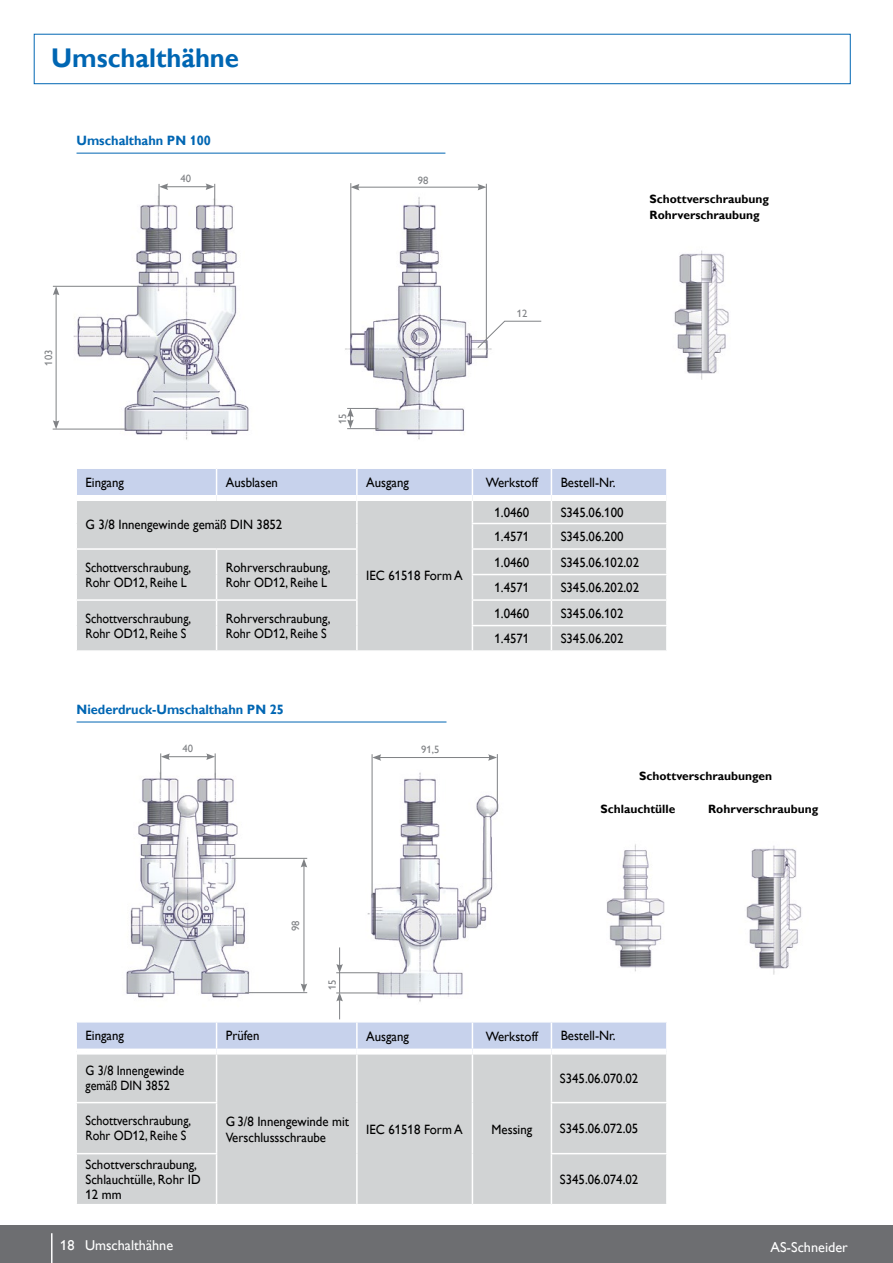
<style>
.page{position:relative;width:893px;height:1263px;background:#fff}
.page>*{position:absolute;margin:0;border:0;box-sizing:border-box;transform-origin:0 0}
.t1{font:700 27px "Gill Alt One";color:#0066b3;scale:.95 1}
.t2{font:14.25px "Gill Alt One";color:#fff}
.t3{font:13.5px/15px "Gill Alt One";color:#000;scale:.95 1}
.t4{font:13.5px/15px "Gill Alt One";color:#000;scale:.9 1}
.t5{font:700 13.5px "Gill Alt One";color:#0066b3;scale:.95 1}
.t6{font:700 12px/16.5px "Gill Alt One";color:#000}
.t7{font:10.65px "Gill Alt One";color:#808285}
</style>
<div class="page">
<div style="left:34px;top:34px;width:816px;height:50px;border:1px solid #0066b3"></div>
<hr style="left:77px;top:153px;width:368px;height:1px;background:#0066b3">
<hr style="left:77px;top:722px;width:369px;height:1px;background:#0066b3">
<svg style="left:77px;top:468px;width:590px;height:182px;background:#d1d5d9"></svg>
<hr style="left:666px;top:626px;width:2px;height:24px;background:#fff">
<div style="left:77px;top:495px;width:140px;height:6px;background:#fff"></div>
<div style="left:217px;top:495px;width:140px;height:6px;background:#fff"></div>
<div style="left:357px;top:495px;width:115px;height:6px;background:#fff"></div>
<div style="left:472px;top:495px;width:79px;height:6px;background:#fff"></div>
<div style="left:551px;top:495px;width:115px;height:6px;background:#fff"></div>
<div style="left:77px;top:1054px;width:589px;height:99px;background:#d1d3d4"></div>
<div style="left:77px;top:1153px;width:589px;height:51px;background:#d1d3d4"></div>
<hr style="left:216px;top:1054px;width:1px;height:48px;background:#fff">
<hr style="left:356px;top:1054px;width:2px;height:48px;background:#fff">
<hr style="left:472px;top:1054px;width:1px;height:48px;background:#fff">
<hr style="left:551px;top:1054px;width:1px;height:48px;background:#fff">
<hr style="left:75px;top:1102px;width:142px;height:1px;background:#fff">
<hr style="left:216px;top:1103px;width:1px;height:50px;background:#fff">
<hr style="left:356px;top:1102px;width:2px;height:51px;background:#fff">
<hr style="left:472px;top:1102px;width:1px;height:51px;background:#fff">
<hr style="left:551px;top:1102px;width:117px;height:1px;background:#fff">
<hr style="left:551px;top:1103px;width:1px;height:50px;background:#fff">
<hr style="left:75px;top:1153px;width:142px;height:1px;background:#fff">
<hr style="left:216px;top:1154px;width:1px;height:50px;background:#fff">
<hr style="left:356px;top:1153px;width:2px;height:51px;background:#fff">
<hr style="left:472px;top:1153px;width:1px;height:51px;background:#fff">
<hr style="left:551px;top:1153px;width:117px;height:1px;background:#fff">
<hr style="left:551px;top:1154px;width:1px;height:50px;background:#fff">
<img style="left:52px;top:183px;width:487px;height:257px">
<img style="left:130px;top:772px;width:148px;height:175px">
<img style="left:607px;top:844px;width:58px;height:103px">
<img style="left:746px;top:845px;width:56px;height:130px">
<img style="left:674px;top:250px;width:55px;height:130px">
<img style="left:367px;top:770px;width:132px;height:177px">
<hr style="left:53px;top:286px;width:86px;height:1px;background:#808285">
<hr style="left:53px;top:429px;width:74px;height:1px;background:#808285">
<hr style="left:56px;top:293px;width:1px;height:130px;background:#808285">
<svg style="left:53px;top:286px;width:6px;height:9px"></svg>
<svg style="left:53px;top:420px;width:6px;height:9px"></svg>
<hr style="left:166px;top:186px;width:42px;height:1px;background:#808285">
<svg style="left:206px;top:183px;width:9px;height:23px"></svg>
<svg style="left:159px;top:183px;width:9px;height:23px"></svg>
<hr style="left:351px;top:183px;width:1px;height:153px;background:#808285">
<hr style="left:486px;top:184px;width:1px;height:166px;background:#808285">
<hr style="left:357px;top:187px;width:123px;height:1px;background:#808285">
<svg style="left:478px;top:184px;width:8px;height:6px"></svg>
<svg style="left:350px;top:184px;width:9px;height:6px"></svg>
<hr style="left:347px;top:408px;width:31px;height:1px;background:#808285">
<hr style="left:347px;top:428px;width:31px;height:1px;background:#808285">
<svg style="left:347px;top:408px;width:7px;height:20px"></svg>
<svg style="left:477px;top:321px;width:65px;height:27px"></svg>
<hr style="left:167px;top:756px;width:42px;height:1px;background:#808285">
<svg style="left:206px;top:753px;width:10px;height:26px"></svg>
<svg style="left:160px;top:753px;width:10px;height:26px"></svg>
<hr style="left:232px;top:858px;width:75px;height:1px;background:#808285">
<hr style="left:304px;top:865px;width:1px;height:121px;background:#808285">
<svg style="left:301px;top:858px;width:6px;height:9px"></svg>
<hr style="left:497px;top:754px;width:1px;height:58px;background:#808285">
<hr style="left:372px;top:754px;width:1px;height:144px;background:#808285">
<hr style="left:379px;top:757px;width:111px;height:1px;background:#808285">
<svg style="left:488px;top:754px;width:9px;height:7px"></svg>
<svg style="left:372px;top:754px;width:9px;height:7px"></svg>
<svg style="left:76px;top:947px;width:591px;height:104px"></svg>
<div style="left:0;top:1225px;width:893px;height:38px;background:#6d6e71"></div>
<hr style="left:51px;top:1233px;width:2px;height:30px;background:#fff">
<h1 class="t1" style="left:51px;top:42px;width:199px">Umschalthähne</h1>
<p class="t5" style="left:76px;top:132px;width:143px">Umschalthahn PN 100</p>
<p class="t7" style="left:180px;top:172px;width:12px">40</p>
<p class="t7" style="left:418px;top:175px;width:12px">98</p>
<p class="t6" style="left:649px;top:190px;width:121px">Schottverschraubung<br>Rohrverschraubung</p>
<p class="t7" style="left:42px;top:366px;width:17px;rotate:-90deg">103</p>
<p class="t7" style="left:336px;top:424px;width:12px;rotate:-90deg">15</p>
<p class="t7" style="left:517px;top:307px;width:12px">12</p>
<p class="t3" style="left:85px;top:474px;width:42px">Eingang</p>
<p class="t3" style="left:226px;top:474px;width:56px">Ausblasen</p>
<p class="t3" style="left:366px;top:475px;width:46px">Ausgang</p>
<p class="t3" style="left:486px;top:475px;width:57px">Werkstoff</p>
<p class="t3" style="left:561px;top:474px;width:59px">Bestell-Nr.</p>
<p class="t3" style="left:85px;top:517px;width:209px">G 3/8 Innengewinde gemäß DIN 3852</p>
<p class="t3" style="left:366px;top:568px;width:103px">IEC 61518 Form A</p>
<p class="t3" style="left:494px;top:505px;width:38px">1.0460</p>
<p class="t3" style="left:561px;top:505px;width:68px">S345.06.100</p>
<p class="t3" style="left:494px;top:529px;width:38px">1.4571</p>
<p class="t3" style="left:561px;top:529px;width:68px">S345.06.200</p>
<p class="t3" style="left:494px;top:555px;width:38px">1.0460</p>
<p class="t3" style="left:561px;top:555px;width:84px">S345.06.102.02</p>
<p class="t3" style="left:494px;top:580px;width:38px">1.4571</p>
<p class="t3" style="left:561px;top:580px;width:84px">S345.06.202.02</p>
<p class="t4" style="left:85px;top:559px;width:119px">Schottverschraubung,<br>Rohr OD12, Reihe L</p>
<p class="t3" style="left:226px;top:559px;width:112px">Rohrverschraubung,<br>Rohr OD12, Reihe L</p>
<p class="t4" style="left:85px;top:611px;width:119px">Schottverschraubung,<br>Rohr OD12, Reihe S</p>
<p class="t3" style="left:226px;top:611px;width:112px">Rohrverschraubung,<br>Rohr OD12, Reihe S</p>
<p class="t5" style="left:77px;top:702px;width:220px">Niederdruck-Umschalthahn PN 25</p>
<p class="t7" style="left:183px;top:743px;width:12px">40</p>
<p class="t7" style="left:421px;top:743px;width:20px">91,5</p>
<p class="t3" style="left:494px;top:606px;width:38px">1.0460</p>
<p class="t3" style="left:561px;top:606px;width:68px">S345.06.102</p>
<p class="t3" style="left:494px;top:631px;width:38px">1.4571</p>
<p class="t3" style="left:561px;top:631px;width:68px">S345.06.202</p>
<p class="t6" style="left:639px;top:768px;width:134px">Schottverschraubungen</p>
<p class="t6" style="left:600px;top:801px;width:76px">Schlauchtülle</p>
<p class="t6" style="left:708px;top:801px;width:112px">Rohrverschraubung</p>
<p class="t7" style="left:290px;top:931px;width:12px;rotate:-90deg">98</p>
<p class="t7" style="left:326px;top:990px;width:12px;rotate:-90deg">15</p>
<p class="t3" style="left:85px;top:1028px;width:42px">Eingang</p>
<p class="t3" style="left:226px;top:1028px;width:37px">Prüfen</p>
<p class="t3" style="left:366px;top:1028px;width:46px">Ausgang</p>
<p class="t3" style="left:486px;top:1028px;width:57px">Werkstoff</p>
<p class="t3" style="left:561px;top:1028px;width:59px">Bestell-Nr.</p>
<p class="t4" style="left:85px;top:1063px;width:111px">G 3/8 Innengewinde gemäß DIN 3852</p>
<p class="t3" style="left:226px;top:1113px;width:131px;line-height:16.5px">G 3/8 Innengewinde mit<br>Verschlussschraube</p>
<p class="t3" style="left:366px;top:1122px;width:103px">IEC 61518 Form A</p>
<p class="t3" style="left:492px;top:1122px;width:44px">Messing</p>
<p class="t3" style="left:560px;top:1071px;width:84px">S345.06.070.02</p>
<p class="t4" style="left:85px;top:1113px;width:119px">Schottverschraubung,<br>Rohr OD12, Reihe S</p>
<p class="t3" style="left:560px;top:1121px;width:84px">S345.06.072.05</p>
<p class="t3" style="left:85px;top:1157px;width:123px">Schottverschraubung,<br>Schlauchtülle, Rohr ID<br>12 mm</p>
<p class="t3" style="left:560px;top:1172px;width:84px">S345.06.074.02</p>
<p class="t2" style="left:60px;top:1237px;width:114px">18 Umschalthähne</p>
<p class="t2" style="left:770px;top:1238px;width:79px">AS-Schneider</p>
</div>
